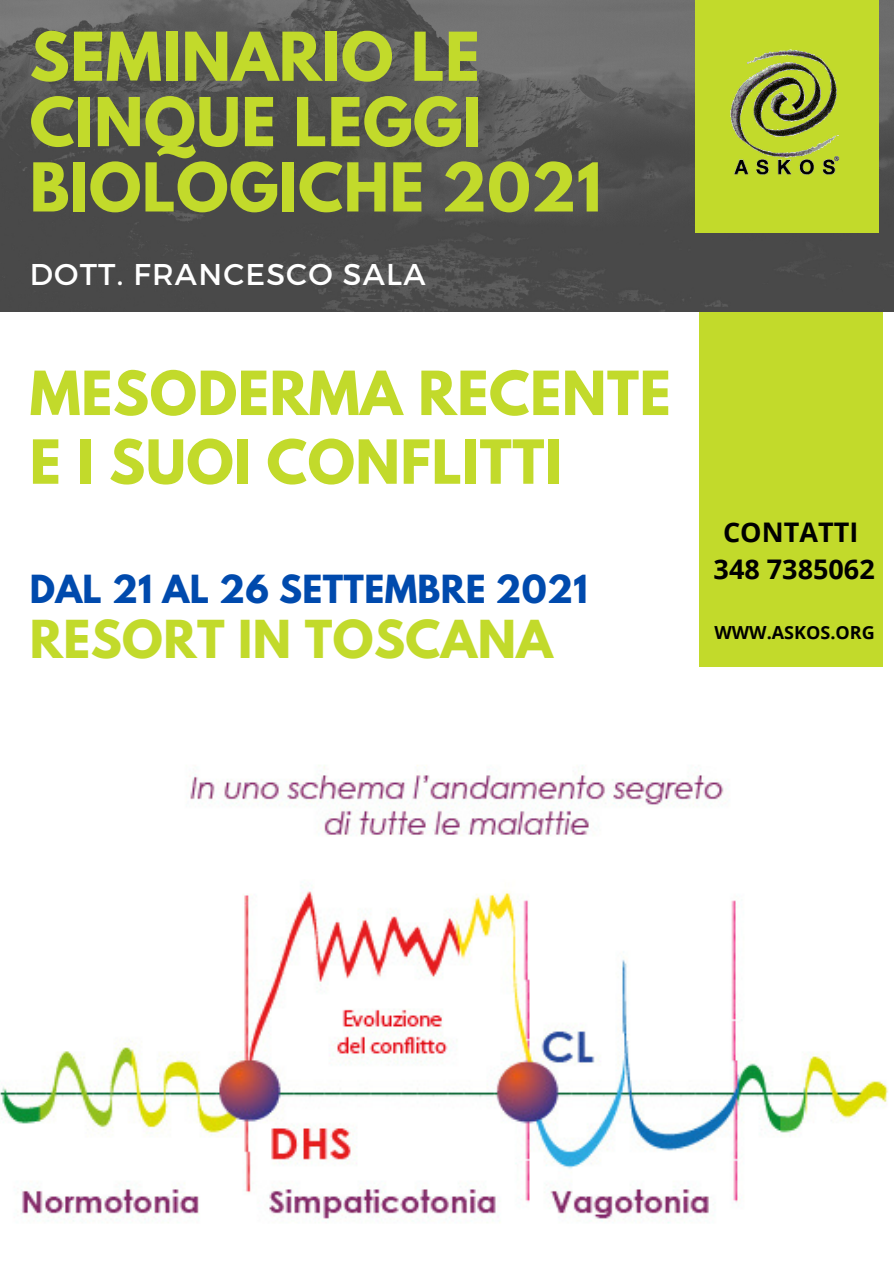
<style>
.page{position:relative;width:894px;height:1264px;background:#fff}
.page>*{position:absolute;margin:0;border:0;box-sizing:border-box;transform-origin:0 0}
.t1{font:700 59.55px/65.2px "League Spartan";letter-spacing:.01em;color:#c2da2b}
.t2{font:700 53.85px "League Spartan";letter-spacing:.01em;color:#c2da2b}
.t3{font:700 46.35px "League Spartan";letter-spacing:.01em;color:#c2da2b}
.t4{font:700 34.35px "League Spartan";letter-spacing:.01em;color:#004aad}
.t5{font:30px "Montserrat";letter-spacing:.04em;color:#fff}
.t6{font:700 27px "Open Sans";color:#000}
.t7{font:700 18px "Open Sans";color:#000}
</style>
<div class="page">
<div style="left:698px;top:183px;width:184px;height:483px;background:#c2da2b"></div>
<img style="left:0;top:765px;width:888px;height:458px">
<img style="left:0;top:0;width:893px;height:311px">
<div style="left:695px;top:0;width:183px;height:232px;background:#c2da2b"></div>
<img style="left:730px;top:49px;width:110px;height:126px">
<p class="t1" style="left:30px;top:32px;width:573px">SEMINARIO LE<br>CINQUE LEGGI<br>BIOLOGICHE 2021</p>
<p class="t5" style="left:30px;top:255px;width:397px">DOTT. FRANCESCO SALA</p>
<p class="t2" style="left:30px;top:366px;width:642px">MESODERMA RECENTE</p>
<p class="t2" style="left:30px;top:435px;width:533px">E I SUOI CONFLITTI</p>
<p class="t4" style="left:30px;top:572px;width:559px">DAL 21 AL 26 SETTEMBRE 2021</p>
<p class="t3" style="left:30px;top:616px;width:524px">RESORT IN TOSCANA</p>
<p class="t6" style="left:722px;top:513px;width:137px">CONTATTI</p>
<p class="t6" style="left:713px;top:550px;width:163px">348 7385062</p>
<p class="t7" style="left:714px;top:619px;width:162px">WWW.ASKOS.ORG</p>
</div>
